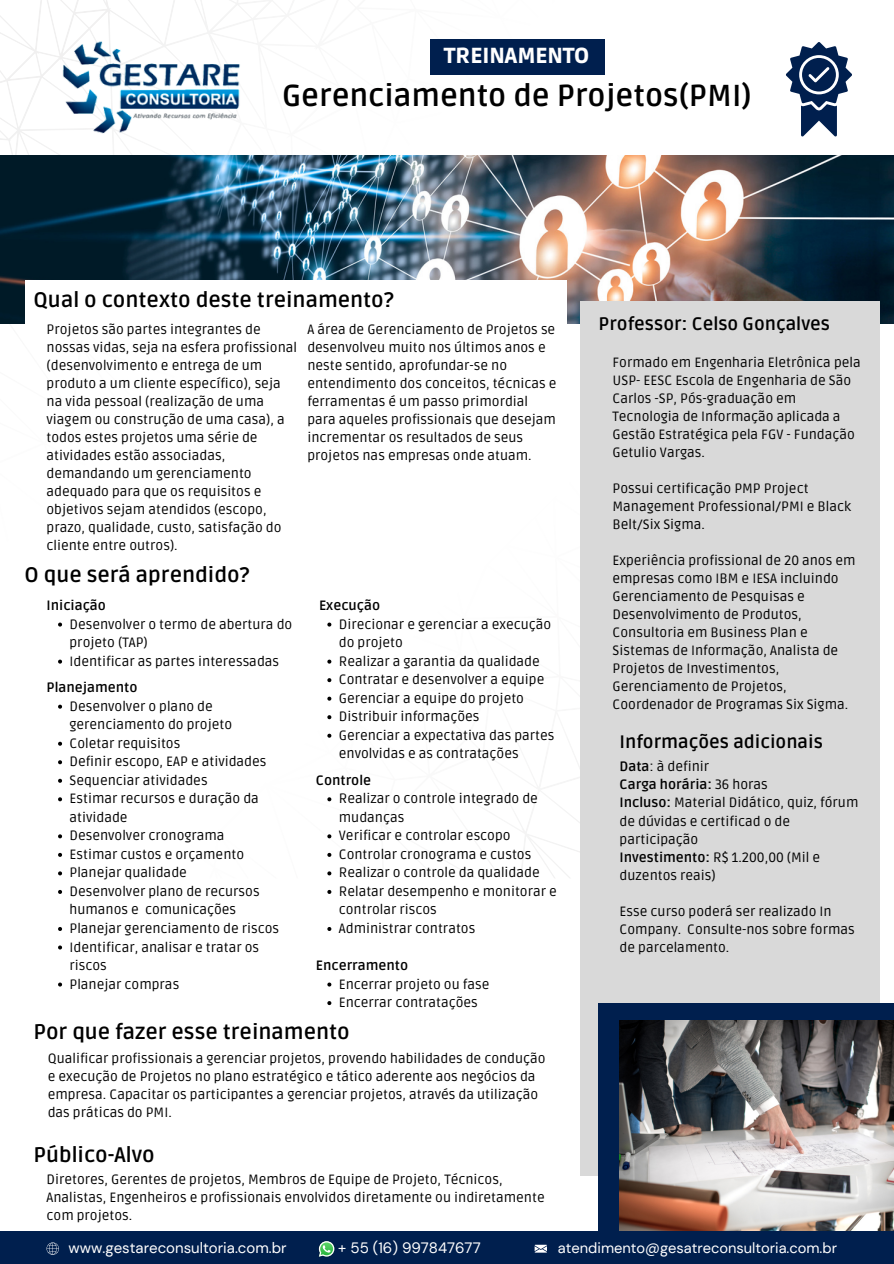
<style>
.page{position:relative;width:894px;height:1264px;background:#fff}
.page>*{position:absolute;margin:0;border:0;box-sizing:border-box;transform-origin:0 0}
.t1{font:700 30.3px "Ruda";color:#000}
.t2{font:900 21.6px "Ruda";color:#fff}
.t3{font:700 21px "Ruda";color:#000}
.t4{font:700 18px "Ruda";color:#000}
.t5{font:15px "DM Sans";color:#fff}
.t6{font:14.7px "DM Sans";color:#fff}
.t7{font:13.5px/18px "Ruda";color:#000}
.t8{font:700 13.5px "Ruda";color:#000}
.s1{font-weight:700}
.s2{font-weight:400}
</style>
<div class="page">
<img style="left:0;top:156px;width:893px;height:167px">
<div style="left:580px;top:301px;width:299px;height:874px;background:#d9d9d9"></div>
<div style="left:598px;top:1003px;width:295px;height:247px;background:#001f4e"></div>
<img style="left:59px;top:39px;width:181px;height:95px">
<div style="left:429px;top:39px;width:175px;height:35px;background:#001f4e"></div>
<svg style="left:786px;top:42px;width:66px;height:95px"></svg>
<div style="left:25px;top:280px;width:541px;height:60px;background:#fff"></div>
<img style="left:619px;top:1020px;width:274px;height:210px">
<div style="left:0;top:1230px;width:893px;height:33px;background:#001f4e"></div>
<svg style="left:47px;top:1242px;width:12px;height:12px"></svg>
<img style="left:318px;top:1247px;width:17px;height:10px">
<svg style="left:319px;top:1241px;width:15px;height:15px"></svg>
<svg style="left:534px;top:1244px;width:13px;height:8px"></svg>
<svg style="left:58px;top:622px;width:4px;height:4px"></svg>
<svg style="left:58px;top:659px;width:4px;height:4px"></svg>
<svg style="left:58px;top:704px;width:4px;height:4px"></svg>
<svg style="left:58px;top:741px;width:4px;height:4px"></svg>
<svg style="left:58px;top:760px;width:4px;height:4px"></svg>
<svg style="left:58px;top:778px;width:4px;height:4px"></svg>
<svg style="left:58px;top:797px;width:4px;height:4px"></svg>
<svg style="left:58px;top:834px;width:4px;height:4px"></svg>
<svg style="left:58px;top:852px;width:4px;height:4px"></svg>
<svg style="left:58px;top:871px;width:4px;height:4px"></svg>
<svg style="left:58px;top:890px;width:4px;height:3px"></svg>
<svg style="left:58px;top:927px;width:4px;height:4px"></svg>
<svg style="left:58px;top:945px;width:4px;height:4px"></svg>
<svg style="left:58px;top:982px;width:4px;height:4px"></svg>
<svg style="left:327px;top:622px;width:4px;height:4px"></svg>
<svg style="left:327px;top:659px;width:4px;height:4px"></svg>
<svg style="left:327px;top:678px;width:4px;height:4px"></svg>
<svg style="left:327px;top:696px;width:4px;height:4px"></svg>
<svg style="left:327px;top:715px;width:4px;height:4px"></svg>
<svg style="left:327px;top:733px;width:4px;height:4px"></svg>
<svg style="left:327px;top:797px;width:4px;height:4px"></svg>
<svg style="left:327px;top:834px;width:4px;height:4px"></svg>
<svg style="left:327px;top:852px;width:4px;height:4px"></svg>
<svg style="left:327px;top:871px;width:4px;height:4px"></svg>
<svg style="left:327px;top:889px;width:4px;height:4px"></svg>
<svg style="left:327px;top:927px;width:4px;height:4px"></svg>
<svg style="left:327px;top:982px;width:4px;height:4px"></svg>
<svg style="left:327px;top:1001px;width:4px;height:4px"></svg>
<p class="t2" style="left:444px;top:43px;width:146px">TREINAMENTO</p>
<p class="t1" style="left:282px;top:78px;width:471px">Gerenciamento de Projetos(PMI)</p>
<p class="t3" style="left:33px;top:287px;width:362px">Qual o contexto deste treinamento?</p>
<p class="t7" style="left:47px;top:321px;width:252px">Projetos são partes integrantes de nossas vidas, seja na esfera profissional (desenvolvimento e entrega de um produto a um cliente específico), seja na vida pessoal (realização de uma viagem ou construção de uma casa), a todos estes projetos uma série de atividades estão associadas, demandando um gerenciamento adequado para que os requisitos e objetivos sejam atendidos (escopo, prazo, qualidade, custo, satisfação do cliente entre outros).</p>
<p class="t7" style="left:307px;top:321px;width:251px">A área de Gerenciamento de Projetos se desenvolveu muito nos últimos anos e neste sentido, aprofundar-se no entendimento dos conceitos, técnicas e ferramentas é um passo primordial para aqueles profissionais que desejam incrementar os resultados de seus projetos nas empresas onde atuam.</p>
<p class="t3" style="left:24px;top:563px;width:227px">O que será aprendido?</p>
<p class="t7" style="left:69px;top:615px;width:224px;line-height:18.5px">Desenvolver o termo de abertura do projeto (TAP)</p>
<p class="t7" style="left:69px;top:652px;width:211px">Identificar as partes interessadas</p>
<p class="t7" style="left:69px;top:697px;width:164px;line-height:18.5px">Desenvolver o plano de gerenciamento do projeto</p>
<p class="t7" style="left:69px;top:734px;width:112px">Coletar requisitos</p>
<p class="t7" style="left:69px;top:753px;width:198px">Definir escopo, EAP e atividades</p>
<p class="t7" style="left:69px;top:771px;width:140px">Sequenciar atividades</p>
<p class="t7" style="left:69px;top:789px;width:191px;line-height:18.5px">Estimar recursos e duração da atividade</p>
<p class="t7" style="left:69px;top:827px;width:157px">Desenvolver cronograma</p>
<p class="t7" style="left:69px;top:845px;width:176px">Estimar custos e orçamento</p>
<p class="t7" style="left:69px;top:864px;width:119px">Planejar qualidade</p>
<p class="t7" style="left:69px;top:882px;width:191px;line-height:18.5px">Desenvolver plano de recursos humanos e comunicações</p>
<p class="t7" style="left:69px;top:919px;width:211px">Planejar gerenciamento de riscos</p>
<p class="t7" style="left:69px;top:938px;width:191px;line-height:18.5px">Identificar, analisar e tratar os riscos</p>
<p class="t7" style="left:69px;top:975px;width:111px">Planejar compras</p>
<p class="t8" style="left:47px;top:597px;width:61px">Iniciação</p>
<p class="t8" style="left:47px;top:679px;width:92px">Planejamento</p>
<p class="t8" style="left:319px;top:597px;width:63px">Execução</p>
<p class="t7" style="left:339px;top:615px;width:214px;line-height:18.5px">Direcionar e gerenciar a execução do projeto</p>
<p class="t7" style="left:339px;top:652px;width:202px">Realizar a garantia da qualidade</p>
<p class="t7" style="left:339px;top:671px;width:207px">Contratar e desenvolver a equipe</p>
<p class="t7" style="left:339px;top:689px;width:187px">Gerenciar a equipe do projeto</p>
<p class="t7" style="left:339px;top:708px;width:142px">Distribuir informações</p>
<p class="t7" style="left:339px;top:726px;width:217px;line-height:18.5px">Gerenciar a expectativa das partes envolvidas e as contratações</p>
<p class="t7" style="left:339px;top:789px;width:200px;line-height:18.5px">Realizar o controle integrado de mudanças</p>
<p class="t7" style="left:339px;top:827px;width:173px">Verificar e controlar escopo</p>
<p class="t7" style="left:339px;top:845px;width:194px">Controlar cronograma e custos</p>
<p class="t7" style="left:339px;top:864px;width:202px">Realizar o controle da qualidade</p>
<p class="t7" style="left:339px;top:882px;width:219px;line-height:18.5px">Relatar desempenho e monitorar e controlar riscos</p>
<p class="t7" style="left:339px;top:919px;width:138px">Administrar contratos</p>
<p class="t8" style="left:316px;top:772px;width:57px">Controle</p>
<p class="t8" style="left:316px;top:957px;width:94px">Encerramento</p>
<p class="t7" style="left:339px;top:975px;width:152px">Encerrar projeto ou fase</p>
<p class="t7" style="left:339px;top:993px;width:141px">Encerrar contratações</p>
<p class="t3" style="left:33px;top:1019px;width:318px">Por que fazer esse treinamento</p>
<p class="t7" style="left:48px;top:1049px;width:499px">Qualificar profissionais a gerenciar projetos, provendo habilidades de condução e execução de Projetos no plano estratégico e tático aderente aos negócios da empresa. Capacitar os participantes a gerenciar projetos, através da utilização das práticas do PMI.</p>
<p class="t3" style="left:33px;top:1142px;width:123px">Público-Alvo</p>
<p class="t7" style="left:47px;top:1170px;width:499px">Diretores, Gerentes de projetos, Membros de Equipe de Projeto, Técnicos,<br>Analistas, Engenheiros e profissionais envolvidos diretamente ou indiretamente com projetos.</p>
<p class="t4" style="left:598px;top:313px;width:233px">Professor: Celso Gonçalves</p>
<p class="t7" style="left:612px;top:353px;width:250px">Formado em Engenharia Eletrônica pela<br>USP- EESC Escola de Engenharia de São<br>Carlos -SP, Pós-graduação em<br>Tecnologia de Informação aplicada a<br>Gestão Estratégica pela FGV - Fundação<br>Getulio Vargas.</p>
<p class="t7" style="left:612px;top:479px;width:240px">Possui certificação PMP Project<br>Management Professional/PMI e Black<br>Belt/Six Sigma.</p>
<p class="t7" style="left:612px;top:552px;width:244px">Experiência profissional de 20 anos em empresas como IBM e IESA incluindo<br>Gerenciamento de Pesquisas e<br>Desenvolvimento de Produtos,<br>Consultoria em Business Plan e<br>Sistemas de Informação, Analista de<br>Projetos de Investimentos,<br>Gerenciamento de Projetos,<br>Coordenador de Programas Six Sigma.</p>
<p class="t4" style="left:619px;top:731px;width:205px">Informações adicionais</p>
<p class="t7" style="left:619px;top:758px;width:91px"><span class="s1">Data</span>: à definir</p>
<p class="t8" style="left:619px;top:777px;width:150px">Carga horária: <span class="s2">36 horas</span></p>
<p class="t7" style="left:619px;top:794px;width:240px"><span class="s1">Incluso:</span> Material Didático, quiz, fórum de dúvidas e certificad o de participação</p>
<p class="t7" style="left:619px;top:848px;width:202px"><span class="s1">Investimento:</span> R$ 1.200,00 (Mil e duzentos reais)</p>
<p class="t7" style="left:619px;top:902px;width:236px">Esse curso poderá ser realizado In<br>Company. Consulte-nos sobre formas de parcelamento.</p>
<p class="t5" style="left:68px;top:1238px;width:219px">www.gestareconsultoria.com.br</p>
<p class="t5" style="left:337px;top:1238px;width:144px">+ 55 (16) 997847677</p>
<p class="t6" style="left:557px;top:1238px;width:280px">atendimento@gesatreconsultoria.com.br</p>
</div>
